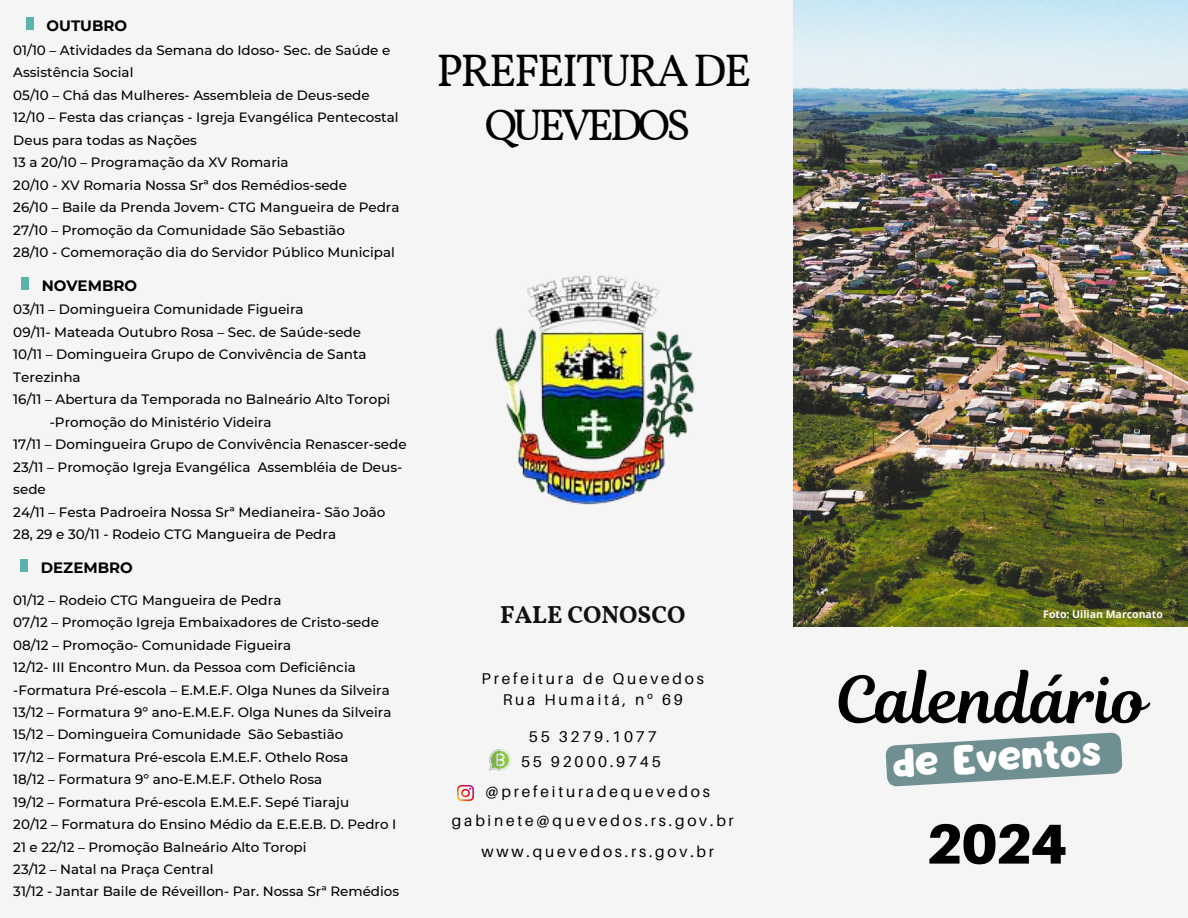
<style>
.page{position:relative;width:1188px;height:918px;background:#f5f5f5}
.page>*{position:absolute;margin:0;border:0;box-sizing:border-box;transform-origin:0 0}
.t1{font:64.5px "RTL Romman Regular";color:#000}
.t2{font:900 56.25px "Aileron";color:#000}
.t3{font:45.45px "Vollkorn";letter-spacing:-.055em;color:#000}
.t4{font:44.1px "Vollkorn";letter-spacing:-.09em;color:#000}
.t5{font:35.85px "Mango";color:#fff}
.t6{font:700 24.6px "Vollkorn";color:#111}
.t7{font:15.6px "Aileron";letter-spacing:.18em;color:#000}
.t8{font:700 15px "Montserrat";color:#000}
.t9{font:500 13.5px/22.5px "Montserrat";color:#000}
.t10{font:700 10.5px "Open Sans";color:#fbfbfb}
.s1{font-family:"Noto Sans"}
</style>
<div class="page">
<img style="left:495px;top:275px;width:200px;height:230px">
<img style="left:793px;top:0;width:395px;height:627px">
<img style="left:458px;top:785px;width:15px;height:16px">
<svg style="left:489px;top:749px;width:22px;height:21px"></svg>
<svg style="left:885px;top:732px;width:238px;height:55px"></svg>
<div style="left:26px;top:17px;width:8px;height:13px;background:#5bb4ac"></div>
<div style="left:21px;top:277px;width:8px;height:12px;background:#5bb4ac"></div>
<div style="left:20px;top:560px;width:8px;height:12px;background:#5bb4ac"></div>
<p class="t8" style="left:47px;top:17px;width:82px">OUTUBRO</p>
<p class="t9" style="left:13px;top:39px;width:379px">01/10 – Atividades da Semana do Idoso- Sec. de Saúde e<br>Assistência Social</p>
<p class="t9" style="left:13px;top:84px;width:358px">05/10 – Chá das Mulheres- Assembleia de Deus-sede</p>
<p class="t9" style="left:13px;top:106px;width:387px">12/10 – Festa das crianças - Igreja Evangélica Pentecostal<br>Deus para todas as Nações</p>
<p class="t9" style="left:13px;top:151px;width:277px">13 a 20/10 – Programação da XV Romaria</p>
<p class="t9" style="left:13px;top:174px;width:335px">20/10 - XV Romaria Nossa Srª dos Remédios-sede</p>
<p class="t9" style="left:13px;top:196px;width:388px">26/10 – Baile da Prenda Jovem- CTG Mangueira de Pedra</p>
<p class="t9" style="left:13px;top:218px;width:333px">27/10 – Promoção da Comunidade São Sebastião</p>
<p class="t9" style="left:13px;top:241px;width:383px">28/10 - Comemoração dia do Servidor Público Municipal</p>
<p class="t8" style="left:42px;top:277px;width:97px">NOVEMBRO</p>
<p class="t9" style="left:13px;top:298px;width:292px">03/11 – Domingueira Comunidade Figueira</p>
<p class="t9" style="left:13px;top:321px;width:349px">09/11- Mateada Outubro Rosa – Sec. de Saúde-sede</p>
<p class="t9" style="left:13px;top:343px;width:355px">10/11 – Domingueira Grupo de Convivência de Santa<br>Terezinha</p>
<p class="t9" style="left:13px;top:388px;width:379px">16/11 – Abertura da Temporada no Balneário Alto Toropi</p>
<p class="t9" style="left:50px;top:411px;width:223px">-Promoção do Ministério Videira</p>
<p class="t9" style="left:13px;top:433px;width:395px">17/11 – Domingueira Grupo de Convivência Renascer-sede</p>
<p class="t9" style="left:13px;top:456px;width:391px">23/11 – Promoção Igreja Evangélica Assembléia de Deus&shy;sede</p>
<p class="t9" style="left:13px;top:501px;width:374px">24/11 – Festa Padroeira Nossa Srª Medianeira- São João</p>
<p class="t9" style="left:13px;top:523px;width:324px">28, 29 e 30/11 - Rodeio CTG Mangueira de Pedra</p>
<p class="t8" style="left:41px;top:558px;width:94px">DEZEMBRO</p>
<p class="t9" style="left:13px;top:589px;width:270px">01/12 – Rodeio CTG Mangueira de Pedra</p>
<p class="t9" style="left:13px;top:611px;width:367px">07/12 – Promoção Igreja Embaixadores de Cristo-sede</p>
<p class="t9" style="left:13px;top:634px;width:279px">08/12 – Promoção- Comunidade Figueira</p>
<p class="t9" style="left:13px;top:656px;width:344px">12/12- III Encontro Mun. da Pessoa com Deficiência</p>
<p class="t9" style="left:13px;top:678px;width:378px">-Formatura Pré-escola – E.M.E.F. Olga Nunes da Silveira</p>
<p class="t9" style="left:13px;top:701px;width:380px">13/12 – Formatura 9º ano-E.M.E.F. Olga Nunes da Silveira</p>
<p class="t9" style="left:13px;top:723px;width:332px">15/12 – Domingueira Comunidade São Sebastião</p>
<p class="t9" style="left:13px;top:746px;width:337px">17/12 – Formatura Pré-escola E.M.E.F. Othelo Rosa</p>
<p class="t9" style="left:13px;top:768px;width:310px">18/12 – Formatura 9º ano-E.M.E.F. Othelo Rosa</p>
<p class="t9" style="left:13px;top:791px;width:337px">19/12 – Formatura Pré-escola E.M.E.F. Sepé Tiaraju</p>
<p class="t9" style="left:13px;top:813px;width:385px">20/12 – Formatura do Ensino Médio da E.E.E.B. D. Pedro I</p>
<p class="t9" style="left:13px;top:836px;width:295px">21 e 22/12 – Promoção Balneário Alto Toropi</p>
<p class="t9" style="left:13px;top:858px;width:202px">23/12 – Natal na Praça Central</p>
<p class="t9" style="left:13px;top:880px;width:387px">31/12 - Jantar Baile de Réveillon- Par. Nossa Srª Remédios</p>
<p class="t3" style="left:437px;top:43px;width:316px">PREFEITURADE</p>
<p class="t4" style="left:485px;top:98px;width:207px">QUEVEDOS</p>
<p class="t6" style="left:500px;top:600px;width:187px">FALE CONOSCO</p>
<p class="t7" style="left:482px;top:669px;width:224px">Prefeitura de Quevedos</p>
<p class="t7" style="left:503px;top:690px;width:182px">Rua Humaitá, n<span class="s1">º</span> 69</p>
<p class="t7" style="left:529px;top:727px;width:129px">55 3279.1077</p>
<p class="t7" style="left:521px;top:752px;width:141px">55 92000.9745</p>
<p class="t7" style="left:486px;top:782px;width:226px">@prefeituradequevedos</p>
<p class="t7" style="left:452px;top:811px;width:283px">gabinete@quevedos.rs.gov.br</p>
<p class="t7" style="left:482px;top:842px;width:234px">www.quevedos.rs.gov.br</p>
<p class="t10" style="left:1043px;top:607px;width:121px">Foto: Uilian Marconato</p>
<p class="t1" style="left:835px;top:655px;width:314px">Calendário</p>
<p class="t5" style="left:892px;top:748px;width:211px;rotate:-3deg">de Eventos</p>
<p class="t2" style="left:926px;top:809px;width:143px">2024</p>
</div>
